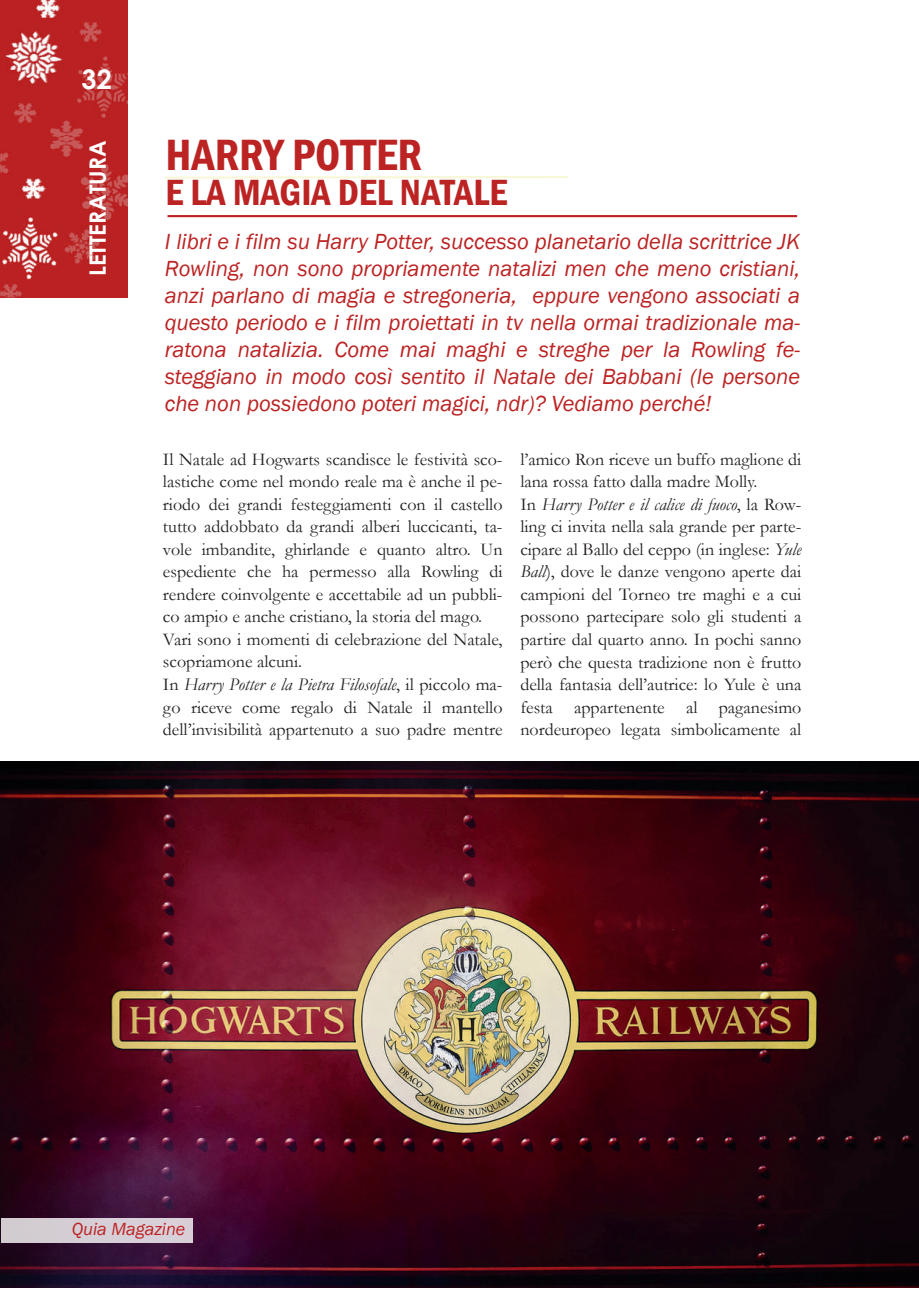
<style>
.page{position:relative;width:919px;height:1289px;background:#fff}
.page>*{position:absolute;margin:0;border:0;box-sizing:border-box;transform-origin:0 0}
.t1{font:600 condensed 45px "Franklin Gothic";color:#bc2323}
.t2{font:600 condensed 37.5px "Franklin Gothic";color:#bc2323}
.t3{font:700 27px "Century Gothic";color:#fff}
.t4{font:italic 22.5px/27px "Franklin Gothic";color:#bc2323;text-align:justify}
.t5{font:700 22.5px "Century Gothic";color:#fff}
.t6{font:18px/22.5px "Garamond";color:#231f20}
.t7{font:italic 18px "Franklin Gothic";color:#bc2323}
.s1{font-style:italic}
</style>
<div class="page">
<img style="left:0;top:0;width:127px;height:298px">
<svg style="left:164px;top:176px;width:404px;height:3px"></svg>
<hr style="left:167px;top:215px;width:630px;height:2px;background:#bc2323">
<img style="left:0;top:761px;width:918px;height:526px">
<div style="left:2px;top:1217px;width:191px;height:25px;background:#d6ced6"></div>
<h3 class="t3" style="left:81px;top:62px;width:32px">32</h3>
<p class="t5" style="left:83px;top:276px;width:137px;rotate:-90deg">LETTERATURA</p>
<h1 class="t1" style="left:166px;top:129px;width:258px">HARRY POTTER</h1>
<h2 class="t2" style="left:166px;top:171px;width:343px">E LA MAGIA DEL NATALE</h2>
<p class="t4" style="left:165px;top:228px;width:636px">I libri e i film su Harry Potter, successo planetario della scrittrice JK Rowling, non sono propriamente natalizi men che meno cristiani, anzi parlano di magia e stregoneria, eppure vengono associati a questo periodo e i film proiettati in tv nella ormai tradizionale ma&shy;ratona natalizia. Come mai maghi e streghe per la Rowling fe&shy;steggiano in modo così sentito il Natale dei Babbani (le persone che non possiedono poteri magici, ndr)? Vediamo perché!</p>
<p class="t6" style="left:163px;top:448px;width:341px">Il Natale ad Hogwarts scandisce le festività sco&shy;lastiche come nel mondo reale ma è anche il pe&shy;riodo dei grandi festeggiamenti con il castello tutto addobbato da grandi alberi luccicanti, ta&shy;vole imbandite, ghirlande e quanto altro. Un espediente che ha permesso alla Rowling di rendere coinvolgente e accettabile ad un pubbli&shy;co ampio e anche cristiano, la storia del mago.<br>Vari sono i momenti di celebrazione del Natale, scopriamone alcuni.<br>In <span class="s1">Harry Potter e la Pietra Filosofale</span>, il piccolo ma&shy;go riceve come regalo di Natale il mantello dell’invisibilità appartenuto a suo padre mentre</p>
<p class="t6" style="left:520px;top:448px;width:282px">l’amico Ron riceve un buffo maglione di lana rossa fatto dalla madre Molly.<br>In <span class="s1">Harry Potter e il calice di fuoco</span>, la Row&shy;ling ci invita nella sala grande per parte&shy;cipare al Ballo del ceppo (in inglese: <span class="s1">Yule Ball</span>), dove le danze vengono aperte dai campioni del Torneo tre maghi e a cui possono partecipare solo gli studenti a partire dal quarto anno. In pochi sanno però che questa tradizione non è frutto della fantasia dell’autrice: lo Yule è una festa appartenente al paganesimo nordeuropeo legata simbolicamente al</p>
<p class="t7" style="left:72px;top:1218px;width:115px">Quia Magazine</p>
</div>
